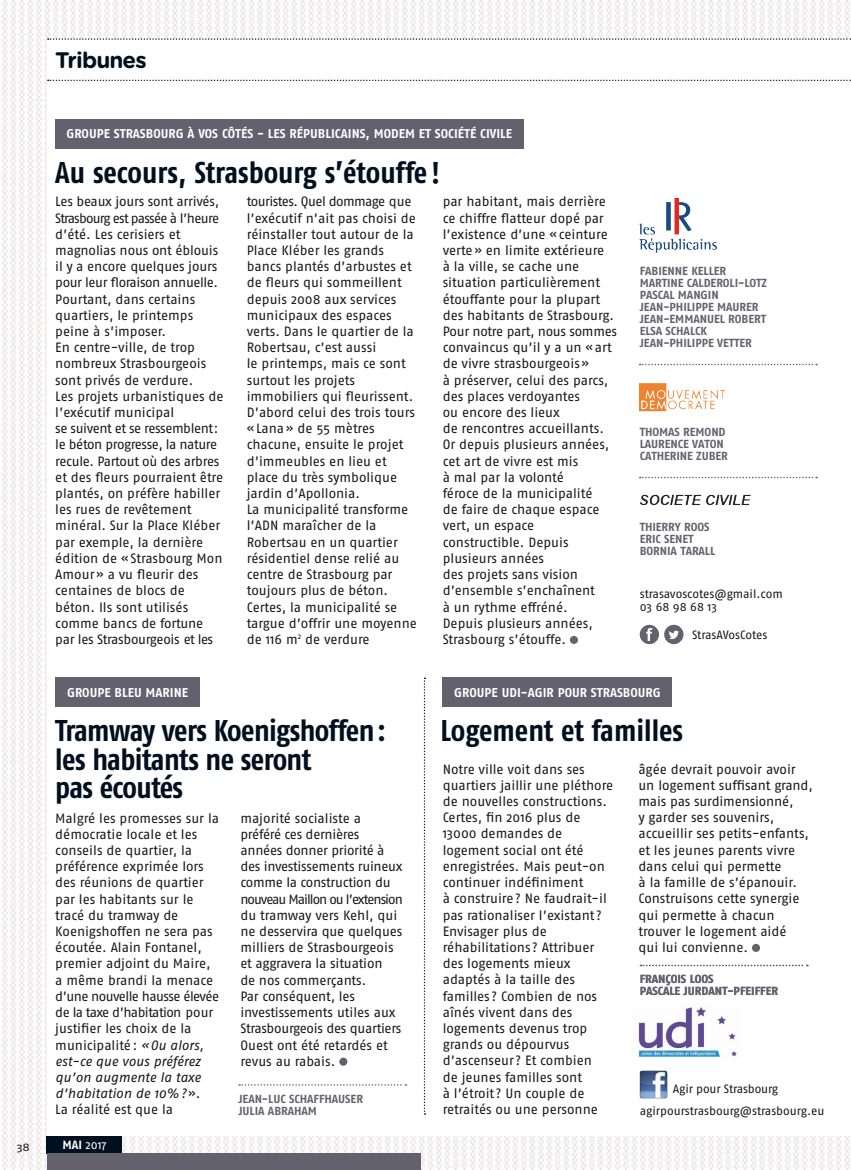
<style>
.page{position:relative;width:851px;height:1170px;background:#fff}
.page>*{position:absolute;margin:0;border:0;box-sizing:border-box;transform-origin:0 0}
.t1{font:700 30px/28.5px "Fago Co";letter-spacing:-.01em;color:#00101f}
.t2{font:700 30px "Fago Co";letter-spacing:-.03em;color:#00101f}
.t3{font:700 22.5px "Gotham Rounded";letter-spacing:-.04em;color:#00101f}
.t4{font:13.5px/16.2px "Fago No";letter-spacing:-.005em;color:#1a171c}
.t5{font:700 12.75px "Fago No";color:#fff}
.t6{font:12px/21.6px "Fago No";letter-spacing:-.01em;color:#1a171c}
.t7{font:12px "Fago No";color:#fff}
.t8{font:700 12px "Fago No";color:#fff}
.t9{font:700 11.7px/12px "Fago No";letter-spacing:-.005em;color:#63616d}
.t10{font:11.1px "Fago Ex";color:#1a171c}
.s1{font-style:italic}
</style>
<div class="page">
<img style="left:1px;top:0;width:849px;height:1169px">
<div style="left:48px;top:39px;width:802px;height:1096px;background:#fff"></div>
<svg style="left:48px;top:80px;width:803px;height:1px"></svg>
<svg style="left:48px;top:38px;width:803px;height:2px"></svg>
<div style="left:47px;top:1135px;width:75px;height:18px;background:#00101f"></div>
<div style="left:47px;top:1153px;width:373px;height:16px;background:#63616d"></div>
<svg style="left:751px;top:943px;width:9px;height:8px"></svg>
<div style="left:570px;top:636px;width:8px;height:8px;background:#63616d;border-radius:50%"></div>
<div style="left:339px;top:1057px;width:8px;height:8px;background:#63616d;border-radius:50%"></div>
<svg style="left:423px;top:677px;width:2px;height:437px"></svg>
<div style="left:55px;top:119px;width:468px;height:29px;background:#63616d"></div>
<div style="left:55px;top:677px;width:145px;height:30px;background:#63616d"></div>
<div style="left:442px;top:677px;width:230px;height:29px;background:#63616d"></div>
<svg style="left:239px;top:1084px;width:167px;height:1px"></svg>
<svg style="left:640px;top:964px;width:167px;height:2px"></svg>
<img style="left:638px;top:1007px;width:99px;height:51px">
<img style="left:639px;top:1070px;width:28px;height:28px">
<img style="left:639px;top:198px;width:78px;height:55px">
<img style="left:639px;top:383px;width:87px;height:29px">
<img style="left:640px;top:494px;width:111px;height:11px">
<svg style="left:639px;top:364px;width:178px;height:1px"></svg>
<svg style="left:639px;top:476px;width:178px;height:2px"></svg>
<svg style="left:639px;top:624px;width:44px;height:20px"></svg>
<h2 class="t3" style="left:55px;top:44px;width:93px">Tribunes</h2>
<p class="t5" style="left:66px;top:126px;width:9px">GROUPE</p>
<p class="t5" style="left:114px;top:126px;width:8px">STRASBOURG</p>
<p class="t5" style="left:187px;top:126px;width:87px">À VOS CÔTÉS - LES</p>
<p class="t5" style="left:289px;top:126px;width:21px">RÉPUBLICAINS</p>
<p class="t5" style="left:365px;top:126px;width:18px">, MODEM</p>
<p class="t5" style="left:419px;top:126px;width:23px">ET SOCI</p>
<p class="t5" style="left:458px;top:126px;width:45px">ÉTÉ CIVILE</p>
<h1 class="t1" style="left:55px;top:158px;width:386px">Au secours, Strasbourg s’étouffe !</h1>
<p class="t4" style="left:55px;top:193px;width:170px">Les beaux jours sont arrivés,<br>Strasbourg est passée à l’heure d’été. Les cerisiers et magnolias nous ont éblouis il y a encore quelques jours pour leur floraison annuelle.<br>Pourtant, dans certains quartiers, le printemps peine à s’imposer.<br>En centre-ville, de trop nombreux Strasbourgeois sont privés de verdure.<br>Les projets urbanistiques de l’exécutif municipal<br>se suivent et se ressemblent: le béton progresse, la nature recule. Partout où des arbres et des fleurs pourraient être plantés, on préfère habiller les rues de revêtement minéral. Sur la Place Kléber par exemple, la dernière édition de «Strasbourg Mon<br>Amour» a vu fleurir des centaines de blocs de béton. Ils sont utilisés comme bancs de fortune par les Strasbourgeois et les</p>
<p class="t4" style="left:247px;top:193px;width:172px">touristes. Quel dommage que l’exécutif n’ait pas choisi de réinstaller tout autour de la<br>Place Kléber les grands bancs plantés d’arbustes et de fleurs qui sommeillent depuis 2008 aux services municipaux des espaces verts. Dans le quartier de la<br>Robertsau, c’est aussi<br>le printemps, mais ce sont surtout les projets immobiliers qui fleurissent.<br>D’abord celui des trois tours « Lana » de 55 mètres chacune, ensuite le projet d’immeubles en lieu et place du très symbolique jardin d’Apollonia.<br>La municipalité transforme l’ADN maraîcher de la<br>Robertsau en un quartier résidentiel dense relié au centre de Strasbourg par toujours plus de béton.<br>Certes, la municipalité se targue d’offrir une moyenne de 116 m<sup>2</sup> de verdure</p>
<p class="t4" style="left:442px;top:193px;width:176px">par habitant, mais derrière ce chiffre flatteur dopé par l’existence d’une «ceinture verte» en limite extérieure<br>à la ville, se cache une situation particulièrement étouffante pour la plupart des habitants de Strasbourg.<br>Pour notre part, nous sommes convaincus qu’il y a un «art de vivre strasbourgeois»<br>à préserver, celui des parcs, des places verdoyantes<br>ou encore des lieux<br>de rencontres accueillants.<br>Or depuis plusieurs années, cet art de vivre est mis<br>à mal par la volonté<br>féroce de la municipalité<br>de faire de chaque espace vert, un espace constructible. Depuis plusieurs années<br>des projets sans vision d’ensemble s’enchaînent<br>à un rythme effréné.<br>Depuis plusieurs années,<br>Strasbourg s’étouffe.</p>
<p class="t9" style="left:639px;top:264px;width:7px">FABIENNE</p>
<p class="t9" style="left:691px;top:264px;width:36px">KELLER</p>
<p class="t9" style="left:639px;top:276px;width:16px">MARTINE</p>
<p class="t9" style="left:686px;top:276px;width:81px">CALDEROLI-LOTZ</p>
<p class="t9" style="left:639px;top:288px;width:14px">PASCAL</p>
<p class="t9" style="left:677px;top:288px;width:42px">MANGIN</p>
<p class="t9" style="left:639px;top:300px;width:7px">JEAN</p>
<p class="t9" style="left:663px;top:300px;width:26px">-PHILIPPE</p>
<p class="t9" style="left:717px;top:300px;width:43px">MAURER</p>
<p class="t9" style="left:639px;top:312px;width:7px">JEAN</p>
<p class="t9" style="left:663px;top:312px;width:20px">-EMMANUEL</p>
<p class="t9" style="left:728px;top:312px;width:39px">ROBERT</p>
<p class="t9" style="left:639px;top:324px;width:13px">ELSA</p>
<p class="t9" style="left:665px;top:324px;width:42px">SCHALCK</p>
<p class="t9" style="left:639px;top:336px;width:7px">JEAN</p>
<p class="t9" style="left:663px;top:336px;width:26px">-PHILIPPE</p>
<p class="t9" style="left:717px;top:336px;width:36px">VETTER</p>
<p class="t9" style="left:639px;top:426px;width:21px">THOMAS</p>
<p class="t9" style="left:683px;top:426px;width:44px">REMOND</p>
<p class="t9" style="left:639px;top:438px;width:13px">LAURENCE</p>
<p class="t9" style="left:692px;top:438px;width:33px">VATON</p>
<p class="t9" style="left:639px;top:450px;width:31px">CATHERINE</p>
<p class="t9" style="left:696px;top:450px;width:33px">ZUBER</p>
<p class="t9" style="left:639px;top:520px;width:71px;text-indent:35px">Y ROOS<br>ERIC SENET<br>BORNIA</p>
<p class="t9" style="left:639px;top:520px;width:19px">THIERR</p>
<p class="t9" style="left:680px;top:544px;width:36px">TARALL</p>
<p class="t6" style="left:639px;top:586px;width:144px;line-height:13.5px">strasavoscotes@gmail.com<br>03 68 98 68 13</p>
<p class="t6" style="left:692px;top:623px;width:77px">StrasAVosCotes</p>
<p class="t5" style="left:67px;top:685px;width:9px">GROUPE</p>
<p class="t5" style="left:114px;top:685px;width:8px">BLEU</p>
<p class="t5" style="left:146px;top:685px;width:8px">MARINE</p>
<p class="t5" style="left:454px;top:684px;width:9px">GROUPE</p>
<p class="t5" style="left:501px;top:684px;width:34px">UDI -AGIR</p>
<p class="t5" style="left:557px;top:684px;width:8px">POUR</p>
<p class="t5" style="left:591px;top:684px;width:8px">STRASBOURG</p>
<h1 class="t2" style="left:55px;top:713px;width:332px">Tramway vers Koenigshoffen:</h1>
<h1 class="t1" style="left:440px;top:716px;width:244px">Logement et familles</h1>
<h1 class="t1" style="left:55px;top:744px;width:257px">les habitants ne seront pas écoutés</h1>
<p class="t4" style="left:442px;top:760px;width:172px">Notre ville voit dans ses quartiers jaillir une pléthore de nouvelles constructions.<br>Certes, fin 2016 plus de<br>13000 demandes de logement social ont été enregistrées. Mais peut-on continuer indéfiniment<br>à construire? Ne faudrait-il pas rationaliser l’existant ?<br>Envisager plus de réhabilitations ? Attribuer des logements mieux adaptés à la taille des familles ? Combien de nos aînés vivent dans des logements devenus trop grands ou dépourvus d’ascenseur ? Et combien<br>de jeunes familles sont<br>à l’étroit ? Un couple de retraités ou une personne</p>
<p class="t4" style="left:638px;top:760px;width:176px">âgée devrait pouvoir avoir un logement suffisant grand, mais pas surdimensionné,<br>y garder ses souvenirs, accueillir ses petits-enfants, et les jeunes parents vivre dans celui qui permette<br>à la famille de s’épanouir.<br>Construisons cette synergie qui permette à chacun trouver le logement aidé<br>qui lui convienne.</p>
<p class="t4" style="left:55px;top:809px;width:165px">Malgré les promesses sur la démocratie locale et les conseils de quartier, la préférence exprimée lors des réunions de quartier par les habitants sur le tracé du tramway de<br>Koenigshoffen ne sera pas écoutée. Alain Fontanel, premier adjoint du Maire, a même brandi la menace d’une nouvelle hausse élevée de la taxe d’habitation pour justifier les choix de la municipalité: <span class="s1">«Ou alors, est-ce que vous préférez qu’on augmente la taxe d’habitation de 10%?</span>».<br>La réalité est que la</p>
<p class="t4" style="left:240px;top:809px;width:164px">majorité socialiste a préféré ces dernières années donner priorité à des investissements ruineux comme la construction du nouveau Maillon ou l’extension du tramway vers Kehl, qui ne desservira que quelques milliers de Strasbourgeois et aggravera la situation<br>de nos commerçants.<br>Par conséquent, les investissements utiles aux<br>Strasbourgeois des quartiers<br>Ouest ont été retardés et revus au rabais.</p>
<p class="t9" style="left:639px;top:972px;width:13px">FRANÇOIS</p>
<p class="t9" style="left:689px;top:972px;width:7px">LOOS</p>
<p class="t9" style="left:639px;top:984px;width:7px">PASCALE</p>
<p class="t9" style="left:683px;top:984px;width:12px">JURDAN</p>
<p class="t9" style="left:722px;top:984px;width:51px">T-PFEI FFER</p>
<p class="t9" style="left:689px;top:972px;width:7px">O</p>
<p class="t9" style="left:639px;top:984px;width:7px">A</p>
<p class="t6" style="left:639px;top:1077px;width:186px;text-indent:33px">Agir pour Strasbourg agirpourstrasbourg@strasbourg.eu</p>
<p class="t9" style="left:238px;top:1092px;width:37px">JEAN-LUC</p>
<p class="t9" style="left:289px;top:1092px;width:50px">SCHAFFHAUSER</p>
<p class="t9" style="left:238px;top:1104px;width:11px">JULIA</p>
<p class="t9" style="left:268px;top:1104px;width:8px">ABRA</p>
<p class="t9" style="left:294px;top:1104px;width:16px">HAM</p>
<p class="t10" style="left:17px;top:1140px;width:15px">38</p>
<p class="t8" style="left:62px;top:1137px;width:7px">MAI</p>
<p class="t7" style="left:85px;top:1137px;width:23px">2017</p>
</div>
